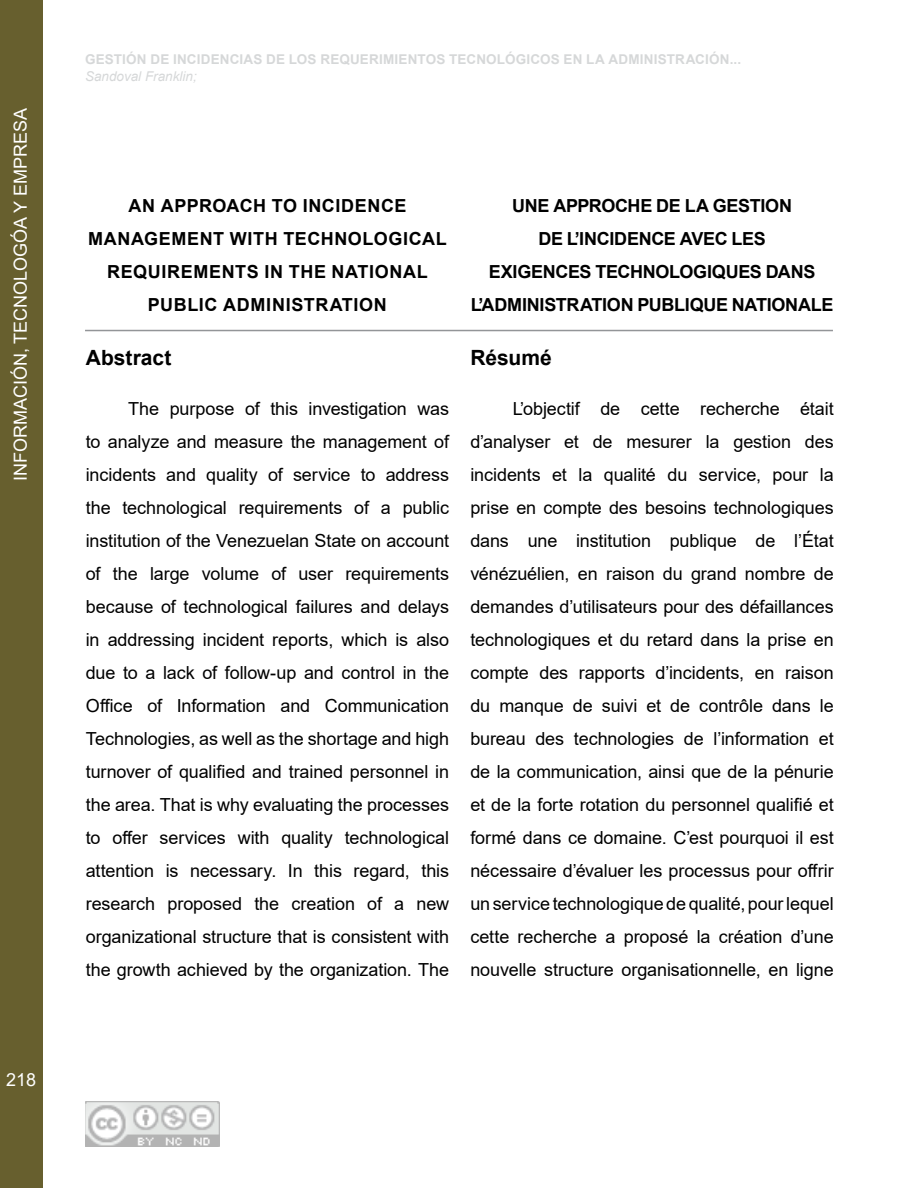
<style>
.page{position:relative;width:918px;height:1188px;background:#fff}
.page>*{position:absolute;margin:0;border:0;box-sizing:border-box;transform-origin:0 0}
.t1{font:700 21px "Arial";color:#000}
.t2{font:18px/33px "Arial";letter-spacing:-.005em;color:#000;text-align:justify}
.t3{font:700 18px/33px "Arial";letter-spacing:-.01em;color:#000;text-align:center}
.t4{font:700 18px/33px "Arial";letter-spacing:.035em;color:#000;text-align:center}
.t5{font:18px "Arial";color:#fff}
.t6{font:700 13.5px "Arial";letter-spacing:.01em;color:#d1d3d4}
.t7{font:italic 13.5px "Arial";color:#d1d3d4}
</style>
<div class="page">
<div style="left:0;top:0;width:42px;height:1188px;background:#675f2e"></div>
<img style="left:85px;top:1101px;width:134px;height:46px">
<hr style="left:85px;top:330px;width:748px;height:1px;background:#939598">
<p class="t5" style="left:8px;top:481px;width:375px;rotate:-90deg">INFORMACIÓN, TECNOLOGÓA Y EMPRESA</p>
<p class="t5" style="left:6px;top:1068px;width:32px">218</p>
<p class="t6" style="left:85px;top:49px;width:658px">GESTIÓN DE INCIDENCIAS DE LOS REQUERIMIENTOS TECNOLÓGICOS EN LA ADMINISTRACIÓN...</p>
<p class="t7" style="left:85px;top:67px;width:113px">Sandoval Franklin;</p>
<p class="t4" style="left:88px;top:189px;width:360px">AN APPROACH TO INCIDENCE<br>MANAGEMENT WITH TECHNOLOGICAL<br>REQUIREMENTS IN THE NATIONAL<br>PUBLIC ADMINISTRATION</p>
<p class="t1" style="left:86px;top:343px;width:87px">Abstract</p>
<p class="t2" style="left:86px;top:392px;width:365px;text-indent:43px">The purpose of this investigation was to analyze and measure the management of incidents and quality of service to address the technological requirements of a public institution of the Venezuelan State on account of the large volume of user requirements because of technological failures and delays in addressing incident reports, which is also due to a lack of follow-up and control in the Office of Information and Communication Technologies, as well as the shortage and high turnover of qualified and trained personnel in the area. That is why evaluating the processes to offer services with quality technological attention is necessary. In this regard, this research proposed the creation of a new organizational structure that is consistent with the growth achieved by the organization. The</p>
<p class="t3" style="left:471px;top:189px;width:364px">UNE APPROCHE DE LA GESTION<br>DE L’INCIDENCE AVEC LES<br>EXIGENCES TECHNOLOGIQUES DANS<br>L’ADMINISTRATION PUBLIQUE NATIONALE</p>
<p class="t1" style="left:470px;top:343px;width:83px">Résumé</p>
<p class="t2" style="left:470px;top:392px;width:365px;text-indent:43px">L’objectif de cette recherche était d’analyser et de mesurer la gestion des incidents et la qualité du service, pour la prise en compte des besoins technologiques dans une institution publique de l’État vénézuélien, en raison du grand nombre de demandes d’utilisateurs pour des défaillances technologiques et du retard dans la prise en compte des rapports d’incidents, en raison du manque de suivi et de contrôle dans le bureau des technologies de l’information et de la communication, ainsi que de la pénurie et de la forte rotation du personnel qualifié et formé dans ce domaine. C’est pourquoi il est nécessaire d’évaluer les processus pour offrir un service technologique de qualité, pour lequel cette recherche a proposé la création d’une nouvelle structure organisationnelle, en ligne</p>
</div>
